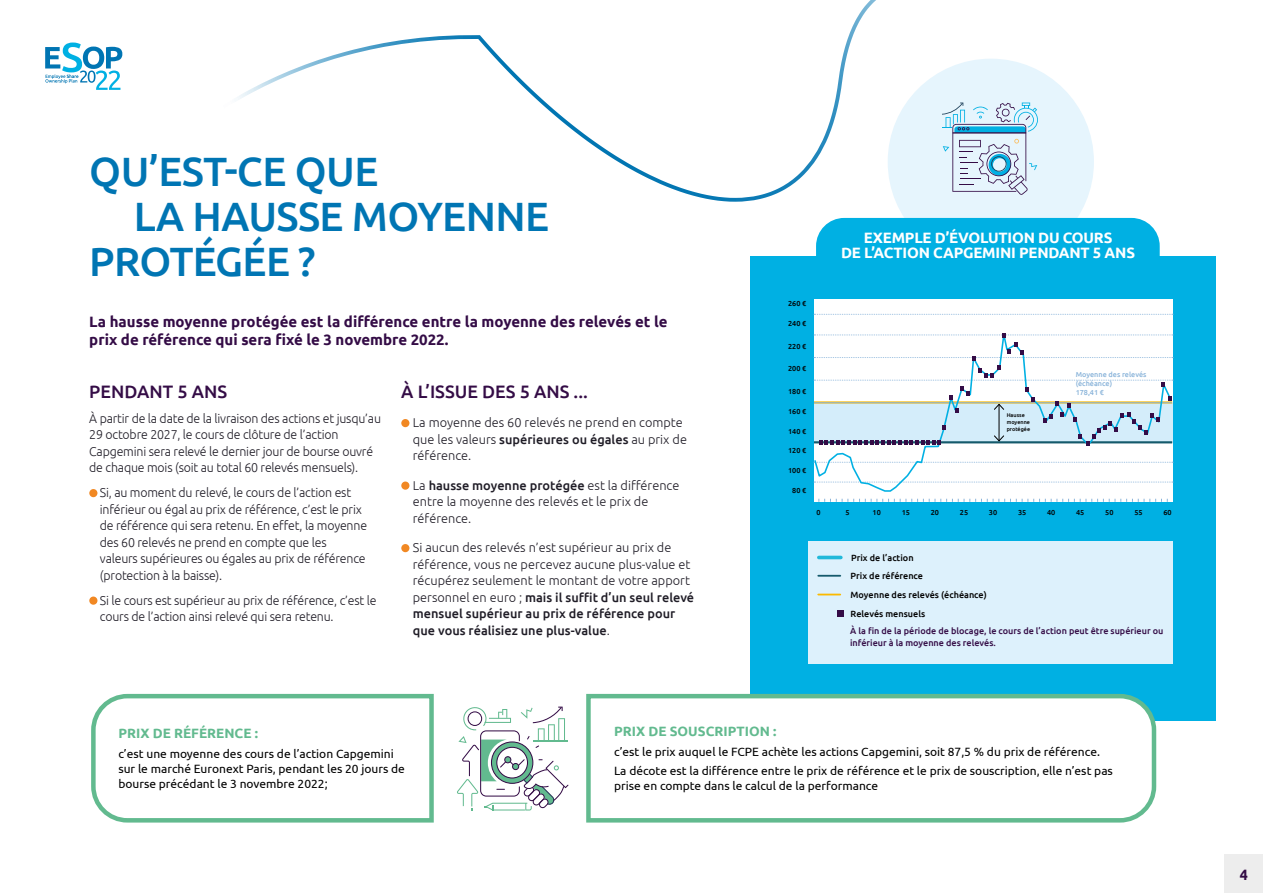
<style>
.page{position:relative;width:1263px;height:893px;background:#fff}
.page>*{position:absolute;margin:0;border:0;box-sizing:border-box;transform-origin:0 0}
.t1{font:500 40.95px "Ubuntu";letter-spacing:-.015em;color:#0075b3}
.t2{font:500 18px "Ubuntu";color:#340c46}
.t3{font:700 15px/18px "Ubuntu";color:#340c46}
.t4{font:700 15px/15px "Ubuntu";letter-spacing:-.015em;color:#fff;text-align:center}
.t5{font:700 15px "Ubuntu";color:#340c46;scale:.95 1}
.t6{font:700 13.5px "Ubuntu";color:#62ba8f}
.t7{font:300 12.75px/16.5px "Ubuntu";letter-spacing:-.015em;color:#201d27}
.t8{font:12px/15px "Ubuntu";color:#000}
.t9{font:500 9px/11.2px "Ubuntu";color:#340c46}
.t10{font:500 9px/18.5px "Ubuntu";color:#000}
.t11{font:500 7.2px "Ubuntu";color:#000}
.t12{font:500 7.2px/8.7px "Ubuntu";color:#8ab4da}
.t13{font:500 5.4px/6.6px "Ubuntu";color:#000}
.s1{font-weight:500}
</style>
<div class="page">
<div style="left:888px;top:59px;width:206px;height:206px;background:#e6f5fd;border-radius:50%"></div>
<div style="left:750px;top:256px;width:466px;height:327px;background:#00b0e3"></div>
<div style="left:750px;top:536px;width:466px;height:185px;background:#00b0e3"></div>
<div style="left:89px;top:489px;width:8px;height:8px;background:#f18823;border-radius:50%"></div>
<div style="left:89px;top:596px;width:8px;height:9px;background:#f18823;border-radius:50%"></div>
<div style="left:401px;top:419px;width:8px;height:8px;background:#f18823;border-radius:50%"></div>
<div style="left:401px;top:481px;width:8px;height:9px;background:#f18823;border-radius:50%"></div>
<div style="left:401px;top:544px;width:8px;height:8px;background:#f18823;border-radius:50%"></div>
<div style="left:1225px;top:855px;width:38px;height:38px;background:#ededed"></div>
<div style="left:808px;top:541px;width:364px;height:122px;background:#ddf1fc"></div>
<div style="left:838px;top:610px;width:6px;height:7px;background:#340c46"></div>
<hr style="left:819px;top:556px;width:22px;height:3px;background:#21b9da">
<hr style="left:818px;top:575px;width:22px;height:2px;background:#155a6c">
<svg style="left:818px;top:594px;width:22px;height:1px"></svg>
<div style="left:814px;top:299px;width:358px;height:203px;background:#fff"></div>
<svg style="left:814px;top:314px;width:359px;height:1px"></svg>
<svg style="left:819px;top:499px;width:349px;height:3px"></svg>
<svg style="left:813px;top:334px;width:359px;height:158px"></svg>
<div style="left:816px;top:218px;width:344px;height:38px;background:#00b0e3"></div>
<svg style="left:45px;top:43px;width:77px;height:47px"></svg>
<svg style="left:91px;top:693px;width:343px;height:130px"></svg>
<svg style="left:457px;top:707px;width:111px;height:104px"></svg>
<svg style="left:586px;top:693px;width:571px;height:130px"></svg>
<svg style="left:287px;top:0;width:762px;height:198px"></svg>
<svg style="left:814px;top:333px;width:359px;height:112px"></svg>
<h1 class="t1" style="left:89px;top:146px;width:291px">QU’EST-CE QUE</h1>
<h1 class="t1" style="left:134px;top:191px;width:417px">LA HAUSSE MOYENNE</h1>
<h1 class="t1" style="left:89px;top:236px;width:228px">PROTÉGÉE ?</h1>
<p class="t3" style="left:89px;top:312px;width:580px">La hausse moyenne protégée est la différence entre la moyenne des relevés et le prix de référence qui sera fixé le 3 novembre 2022.</p>
<h2 class="t2" style="left:89px;top:380px;width:139px">PENDANT 5 ANS</h2>
<p class="t7" style="left:89px;top:410px;width:293px">À partir de la date de la livraison des actions et jusqu’au 29 octobre 2027, le cours de clôture de l’action Capgemini sera relevé le dernier jour de bourse ouvré de chaque mois (soit au total 60 relevés mensuels).</p>
<p class="t7" style="left:100px;top:484px;width:269px">Si, au moment du relevé, le cours de l’action est inférieur ou égal au prix de référence, c’est le prix de référence qui sera retenu. En effet, la moyenne des 60 relevés ne prend en compte que les valeurs supérieures ou égales au prix de référence (protection à la baisse).</p>
<p class="t7" style="left:100px;top:592px;width:278px">Si le cours est supérieur au prix de référence, c’est le cours de l’action ainsi relevé qui sera retenu.</p>
<h2 class="t2" style="left:401px;top:380px;width:188px">À L’ISSUE DES 5 ANS ...</h2>
<p class="t7" style="left:413px;top:414px;width:276px">La moyenne des 60 relevés ne prend en compte que les valeurs <span class="s1">supérieures ou égales</span> au prix de référence.</p>
<p class="t7" style="left:413px;top:477px;width:268px">La <span class="s1">hausse moyenne protégée</span> est la différence entre la moyenne des relevés et le prix de référence.</p>
<p class="t7" style="left:413px;top:539px;width:283px">Si aucun des relevés n’est supérieur au prix de référence, vous ne percevez aucune plus-value et récupérez seulement le montant de votre apport personnel en euro ; <span class="s1">mais il suffit d’un seul relevé mensuel supérieur au prix de référence pour que vous réalisiez une plus-value</span>.</p>
<p class="t4" style="left:841px;top:230px;width:295px">EXEMPLE D’ÉVOLUTION DU COURS<br>DE L’ACTION CAPGEMINI PENDANT 5 ANS</p>
<p class="t11" style="left:788px;top:298px;width:20px">260 €</p>
<p class="t11" style="left:788px;top:319px;width:20px">240 €</p>
<p class="t11" style="left:788px;top:342px;width:20px">220 €</p>
<p class="t11" style="left:788px;top:364px;width:20px">200 €</p>
<p class="t11" style="left:788px;top:387px;width:20px">180 €</p>
<p class="t11" style="left:788px;top:407px;width:20px">160 €</p>
<p class="t11" style="left:788px;top:426px;width:20px">140 €</p>
<p class="t11" style="left:788px;top:446px;width:20px">120 €</p>
<p class="t11" style="left:788px;top:466px;width:20px">100 €</p>
<p class="t11" style="left:792px;top:486px;width:16px">80 €</p>
<p class="t13" style="left:1007px;top:412px;width:25px">Hausse moyenne protégée</p>
<p class="t12" style="left:1076px;top:370px;width:72px">Moyenne des relevés (échéance)<br>178,41 €</p>
<p class="t11" style="left:816px;top:508px;width:6px">0</p>
<p class="t11" style="left:846px;top:508px;width:6px">5</p>
<p class="t11" style="left:873px;top:508px;width:10px">10</p>
<p class="t11" style="left:902px;top:508px;width:10px">15</p>
<p class="t11" style="left:931px;top:508px;width:10px">20</p>
<p class="t11" style="left:960px;top:508px;width:10px">25</p>
<p class="t11" style="left:989px;top:508px;width:10px">30</p>
<p class="t11" style="left:1018px;top:508px;width:10px">35</p>
<p class="t11" style="left:1047px;top:508px;width:10px">40</p>
<p class="t11" style="left:1076px;top:508px;width:10px">45</p>
<p class="t11" style="left:1105px;top:508px;width:10px">50</p>
<p class="t11" style="left:1134px;top:508px;width:10px">55</p>
<p class="t11" style="left:1163px;top:508px;width:10px">60</p>
<p class="t10" style="left:850px;top:548px;width:138px">Prix de l’action<br>Prix de référence<br>Moyenne des relevés (échéance)</p>
<p class="t10" style="left:850px;top:604px;width:76px">Relevés mensuels</p>
<p class="t9" style="left:850px;top:625px;width:315px">À la fin de la période de blocage, le cours de l’action peut être supérieur ou inférieur à la moyenne des relevés.</p>
<p class="t6" style="left:118px;top:725px;width:141px">PRIX DE RÉFÉRENCE :</p>
<p class="t8" style="left:118px;top:746px;width:288px">c’est une moyenne des cours de l’action Capgemini sur le marché Euronext Paris, pendant les 20 jours de bourse précédant le 3 novembre 2022;</p>
<p class="t6" style="left:614px;top:723px;width:164px">PRIX DE SOUSCRIPTION :</p>
<p class="t8" style="left:614px;top:741px;width:500px;line-height:19.2px">c’est le prix auquel le FCPE achète les actions Capgemini, soit 87,5 % du prix de référence.<br>La décote est la différence entre le prix de référence et le prix de souscription, elle n’est pas</p>
<p class="t8" style="left:614px;top:778px;width:266px">prise en compte dans le calcul de la performance</p>
<p class="t5" style="left:1240px;top:865px;width:10px">4</p>
</div>
